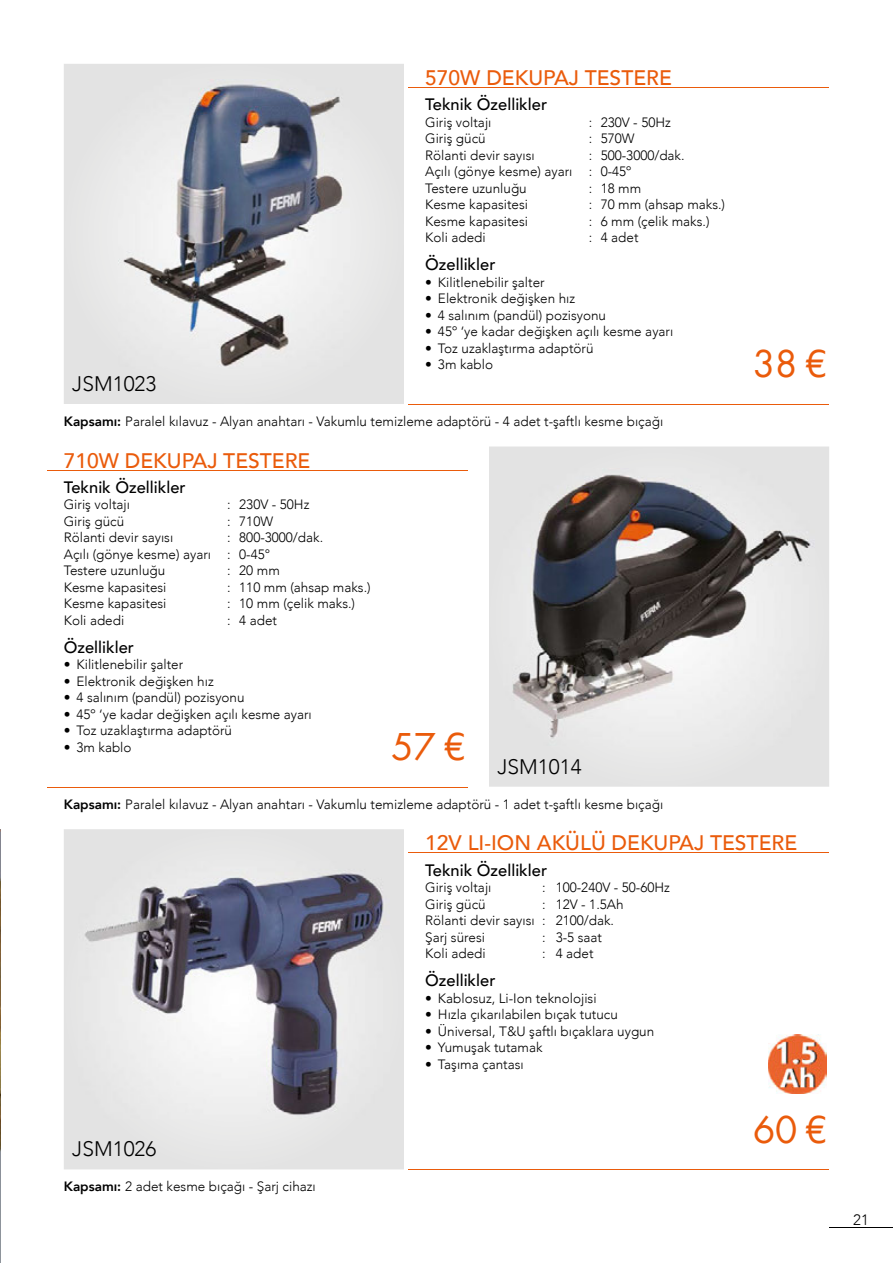
<style>
.page{position:relative;width:893px;height:1263px;background:#fff}
.page>*{position:absolute;margin:0;border:0;box-sizing:border-box;transform-origin:0 0}
.t1{font:36px "Futura";color:#ea5b0b}
.t2{font:500 21px "Avenir";color:#ea5b0b}
.t3{font:300 21px "Avenir";color:#000}
.t4{font:500 16.5px "Avenir";color:#000}
.t5{font:300 15px "Avenir";color:#000}
.t6{font:300 13.5px/16.5px "Avenir";color:#000}
.s1{font-weight:800}
</style>
<div class="page">
<img style="left:0;top:829px;width:1px;height:434px">
<hr style="left:408px;top:87px;width:421px;height:1px;background:#ea5b0b">
<hr style="left:408px;top:404px;width:421px;height:1px;background:#ea5b0b">
<div style="left:64px;top:64px;width:340px;height:340px;background:#e4e4e4"></div>
<img style="left:118px;top:80px;width:231px;height:289px">
<hr style="left:47px;top:470px;width:420px;height:1px;background:#ea5b0b">
<hr style="left:47px;top:787px;width:420px;height:1px;background:#ea5b0b">
<div style="left:489px;top:446px;width:340px;height:341px;background:#e3e3e3"></div>
<img style="left:504px;top:468px;width:310px;height:278px">
<hr style="left:408px;top:852px;width:421px;height:1px;background:#ea5b0b">
<hr style="left:408px;top:1169px;width:421px;height:1px;background:#ea5b0b">
<div style="left:64px;top:829px;width:340px;height:340px;background:#e3e3e3"></div>
<img style="left:79px;top:861px;width:310px;height:257px">
<img style="left:768px;top:1035px;width:59px;height:58px">
<hr style="left:829px;top:1227px;width:64px;height:1px;background:#000">
<h2 class="t2" style="left:425px;top:59px;width:248px">570W DEKUPAJ TESTERE</h2>
<p class="t4" style="left:425px;top:90px;width:123px">Teknik Özellikler</p>
<p class="t6" style="left:425px;top:114px;width:68px">Giriş voltajı</p>
<p class="t6" style="left:589px;top:114px;width:84px">: 230V - 50Hz</p>
<p class="t6" style="left:425px;top:130px;width:62px">Giriş gücü</p>
<p class="t6" style="left:589px;top:130px;width:47px">: 570W</p>
<p class="t6" style="left:425px;top:147px;width:111px">Rölanti devir sayısı</p>
<p class="t6" style="left:425px;top:147px;width:261px;text-indent:163px">: 500-3000/dak.<br>Açılı (gönye kesme) ayarı : 0-45º<br>Testere uzunluğu</p>
<p class="t6" style="left:589px;top:180px;width:54px">: 18 mm</p>
<h2 class="t3" style="left:72px;top:371px;width:86px">JSM1023</h2>
<p class="t6" style="left:425px;top:196px;width:104px">Kesme kapasitesi</p>
<p class="t6" style="left:589px;top:196px;width:138px">: 70 mm (ahsap maks.)</p>
<p class="t6" style="left:425px;top:213px;width:104px">Kesme kapasitesi</p>
<p class="t6" style="left:589px;top:213px;width:122px">: 6 mm (çelik maks.)</p>
<p class="t6" style="left:425px;top:229px;width:62px">Koli adedi</p>
<p class="t6" style="left:589px;top:229px;width:51px">: 4 adet</p>
<p class="t4" style="left:425px;top:250px;width:72px">Özellikler</p>
<p class="t6" style="left:425px;top:274px;width:121px">• Kilitlenebilir şalter</p>
<p class="t6" style="left:425px;top:290px;width:152px">• Elektronik değişken hız</p>
<p class="t6" style="left:425px;top:307px;width:182px">• 4 salınım (pandül) pozisyonu</p>
<p class="t6" style="left:425px;top:323px;width:250px">• 45º ‘ye kadar değişken açılı kesme ayarı</p>
<p class="t6" style="left:425px;top:340px;width:170px">• Toz uzaklaştırma adaptörü</p>
<p class="t6" style="left:425px;top:356px;width:69px">• 3m kablo</p>
<p class="t6" style="left:64px;top:413px;width:601px"><span class="s1">Kapsamı:</span> Paralel kılavuz - Alyan anahtarı - Vakumlu temizleme adaptörü - 4 adet t-şaftlı kesme bıçağı</p>
<h2 class="t2" style="left:64px;top:442px;width:248px">710W DEKUPAJ TESTERE</h2>
<p class="t4" style="left:64px;top:473px;width:123px">Teknik Özellikler</p>
<p class="t6" style="left:64px;top:496px;width:68px">Giriş voltajı</p>
<p class="t6" style="left:227px;top:496px;width:84px">: 230V - 50Hz</p>
<p class="t6" style="left:64px;top:513px;width:62px">Giriş gücü</p>
<p class="t6" style="left:227px;top:513px;width:47px">: 710W</p>
<p class="t6" style="left:64px;top:529px;width:111px">Rölanti devir sayısı</p>
<p class="t6" style="left:64px;top:529px;width:261px;text-indent:163px">: 800-3000/dak.<br>Açılı (gönye kesme) ayarı : 0-45°<br>Testere uzunluğu</p>
<p class="t6" style="left:227px;top:562px;width:54px">: 20 mm</p>
<p class="t6" style="left:64px;top:579px;width:104px">Kesme kapasitesi</p>
<p class="t6" style="left:227px;top:579px;width:145px">: 110 mm (ahsap maks.)</p>
<p class="t6" style="left:64px;top:595px;width:104px">Kesme kapasitesi</p>
<p class="t6" style="left:227px;top:595px;width:129px">: 10 mm (çelik maks.)</p>
<p class="t6" style="left:64px;top:612px;width:62px">Koli adedi</p>
<p class="t6" style="left:227px;top:612px;width:51px">: 4 adet</p>
<p class="t4" style="left:64px;top:633px;width:72px">Özellikler</p>
<p class="t6" style="left:64px;top:656px;width:121px">• Kilitlenebilir şalter</p>
<p class="t6" style="left:64px;top:673px;width:152px">• Elektronik değişken hız</p>
<p class="t6" style="left:64px;top:689px;width:182px">• 4 salınım (pandül) pozisyonu</p>
<p class="t6" style="left:64px;top:706px;width:250px">• 45º ‘ye kadar değişken açılı kesme ayarı</p>
<p class="t6" style="left:64px;top:722px;width:170px">• Toz uzaklaştırma adaptörü</p>
<p class="t6" style="left:64px;top:739px;width:69px">• 3m kablo</p>
<h2 class="t3" style="left:392px;top:754px;width:192px"><sup>57</sup> <sup>€</sup> JSM1014</h2>
<p class="t6" style="left:64px;top:796px;width:601px"><span class="s1">Kapsamı:</span> Paralel kılavuz - Alyan anahtarı - Vakumlu temizleme adaptörü - 1 adet t-şaftlı kesme bıçağı</p>
<h1 class="t1" style="left:753px;top:341px;width:76px">38 €</h1>
<h2 class="t2" style="left:425px;top:825px;width:373px">12V LI-ION AKÜLÜ DEKUPAJ TESTERE</h2>
<p class="t4" style="left:425px;top:855px;width:123px">Teknik Özellikler</p>
<p class="t6" style="left:425px;top:879px;width:68px">Giriş voltajı</p>
<p class="t6" style="left:542px;top:879px;width:129px">: 100-240V - 50-60Hz</p>
<p class="t6" style="left:425px;top:896px;width:62px">Giriş gücü</p>
<p class="t6" style="left:425px;top:896px;width:200px;text-indent:117px">: 12V - 1.5Ah<br>Rölanti devir sayısı : 2100/dak.<br>Şarj süresi</p>
<p class="t6" style="left:542px;top:929px;width:61px">: 3-5 saat</p>
<h2 class="t3" style="left:72px;top:1137px;width:86px">JSM1026</h2>
<p class="t6" style="left:64px;top:1178px;width:254px"><span class="s1">Kapsamı:</span> 2 adet kesme bıçağı - Şarj cihazı</p>
<p class="t6" style="left:425px;top:945px;width:62px">Koli adedi</p>
<p class="t6" style="left:542px;top:945px;width:53px">: 4 adet</p>
<p class="t4" style="left:425px;top:966px;width:72px">Özellikler</p>
<p class="t6" style="left:425px;top:990px;width:173px">• Kablosuz, Li-Ion teknolojisi</p>
<p class="t6" style="left:425px;top:1006px;width:194px">• Hızla çıkarılabilen bıçak tutucu</p>
<p class="t6" style="left:425px;top:1023px;width:231px">• Üniversal, T&amp;U şaftlı bıçaklara uygun</p>
<p class="t6" style="left:425px;top:1039px;width:119px">• Yumuşak tutamak</p>
<p class="t6" style="left:425px;top:1056px;width:100px">• Taşıma çantası</p>
<h1 class="t1" style="left:753px;top:1106px;width:76px">60 €</h1>
<p class="t5" style="left:853px;top:1211px;width:17px">21</p>
</div>
